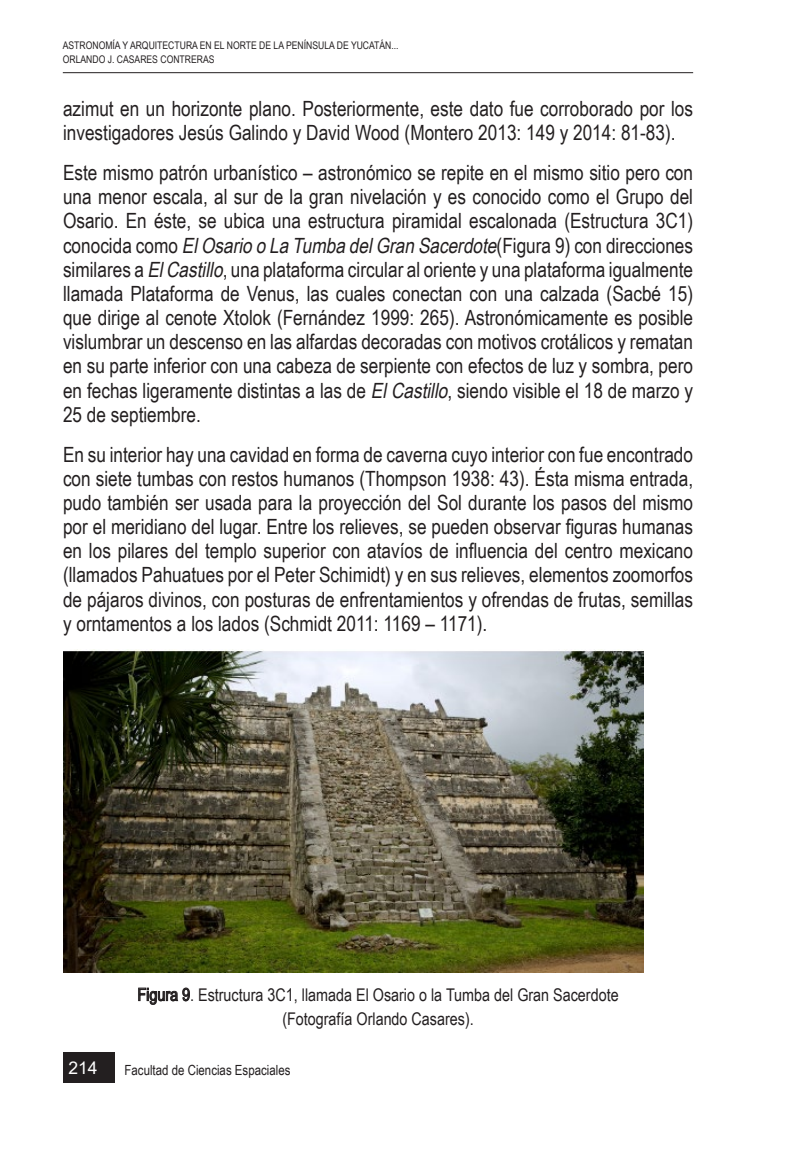
<style>
.page{position:relative;width:794px;height:1161px;background:#fff}
.page>*{position:absolute;margin:0;border:0;box-sizing:border-box;transform-origin:0 0}
.Subtitulo{font:21px/24.2px "Arial Narrow";color:#231f20;text-align:justify}
.Subtitulo-2{font:17.5px "Arial Narrow";color:#231f20}
.t1{font:17.5px "Arial";color:#fff}
.t2{font:14px "Arial Narrow";color:#231f20}
.t3{font:10.5px/14px "Arial Narrow";color:#231f20}
.s1{font-style:italic}
</style>
<div class="page">
<div style="left:63px;top:1052px;width:52px;height:30px;background:#231f20"></div>
<hr style="left:63px;top:72px;width:630px;height:1px;background:#231f20">
<img style="left:63px;top:649px;width:580px;height:323px">
<svg style="left:138px;top:988px;width:52px;height:16px"></svg>
<p class="t3" style="left:63px;top:38px;width:337px">ASTRONOMÍA Y ARQUITECTURA EN EL NORTE DE LA PENÍNSULA DE YUCATÁN...<br>ORLANDO J. CASARES CONTRERAS</p>
<p class="Subtitulo" style="left:63px;top:96px;width:631px">azimut en un horizonte plano. Posteriormente, este dato fue corroborado por los investigadores Jesús Galindo y David Wood (Montero 2013: 149 y 2014: 81-83).</p>
<p class="Subtitulo" style="left:63px;top:160px;width:631px">Este mismo patrón urbanístico – astronómico se repite en el mismo sitio pero con una menor escala, al sur de la gran nivelación y es conocido como el Grupo del Osario. En éste, se ubica una estructura piramidal escalonada (Estructura 3C1) conocida como <span class="s1">ElOsariooLaTumbadelGranSacerdote</span>(Figura 9) con direcciones similares a <span class="s1">ElCastillo</span>, una plataforma circular al oriente y una plataforma igualmente llamada Plataforma de Venus, las cuales conectan con una calzada (Sacbé 15) que dirige al cenote Xtolok (Fernández 1999: 265). Astronómicamente es posible vislumbrar un descenso en las alfardas decoradas con motivos crotálicos y rematan en su parte inferior con una cabeza de serpiente con efectos de luz y sombra, pero en fechas ligeramente distintas a las de <span class="s1">ElCastillo</span>, siendo visible el 18 de marzo y 25 de septiembre.</p>
<p class="Subtitulo" style="left:63px;top:441px;width:631px">En su interior hay una cavidad en forma de caverna cuyo interior con fue encontrado con siete tumbas con restos humanos (Thompson 1938: 43). Ésta misma entrada, pudo también ser usada para la proyección del Sol durante los pasos del mismo por el meridiano del lugar. Entre los relieves, se pueden observar figuras humanas en los pilares del templo superior con atavíos de influencia del centro mexicano (llamados Pahuatues por el Peter Schimidt) y en sus relieves, elementos zoomorfos de pájaros divinos, con posturas de enfrentamientos y ofrendas de frutas, semillas y orntamentos a los lados (Schmidt 2011: 1169 – 1171).</p>
<p class="Subtitulo-2" style="left:137px;top:981px;width:483px">Figura 9. Estructura 3C1, llamada El Osario o la Tumba del Gran Sacerdote</p>
<p class="Subtitulo-2" style="left:282px;top:1006px;width:193px">(Fotografía Orlando Casares).</p>
<p class="t1" style="left:68px;top:1056px;width:31px">214</p>
<p class="t2" style="left:124px;top:1060px;width:167px">Facultad de Ciencias Espaciales</p>
</div>
